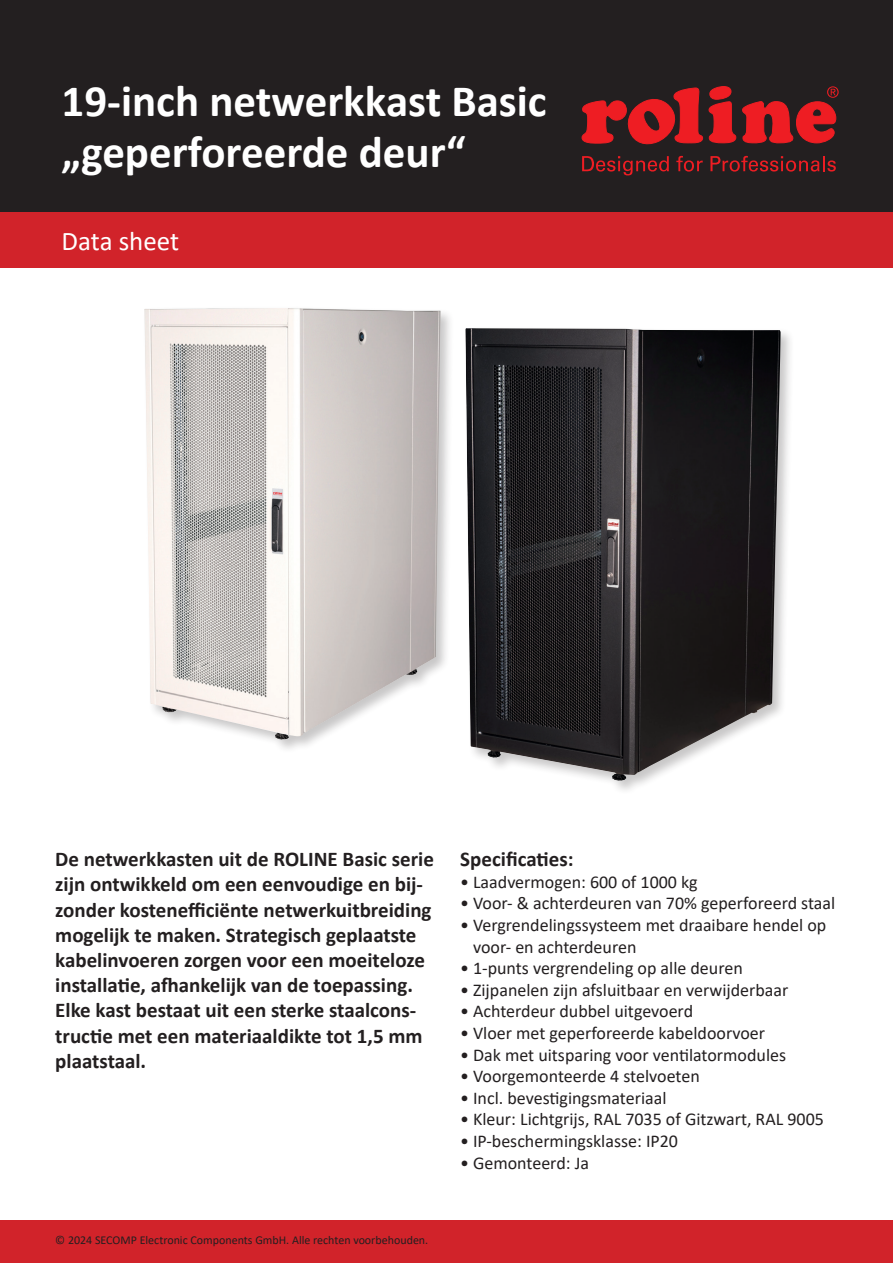
<style>
.page{position:relative;width:893px;height:1263px;background:#fff}
.page>*{position:absolute;margin:0;border:0;box-sizing:border-box;transform-origin:0 0}
.t1{font:700 45px/51px "Calibri";color:#fff}
.t2{font:27px "Calibri";color:#fff}
.t3{font:700 21px/25.2px "Calibri";color:#231f20}
.t4{font:18px/21.6px "Calibri";color:#231f20}
.t5{font:12px "Calibri";color:#231f20}
</style>
<div class="page">
<div style="left:0;top:0;width:893px;height:213px;background:#231f20"></div>
<div style="left:0;top:213px;width:893px;height:55px;background:#d1232a"></div>
<svg style="left:582px;top:86px;width:257px;height:59px"></svg>
<svg style="left:582px;top:156px;width:87px;height:19px"></svg>
<svg style="left:676px;top:156px;width:27px;height:16px"></svg>
<svg style="left:710px;top:156px;width:126px;height:16px"></svg>
<div style="left:142px;top:305px;width:313px;height:449px;background:#231f20;opacity:.25"></div>
<img style="left:144px;top:308px;width:297px;height:432px">
<div style="left:0;top:1220px;width:893px;height:43px;background:#d1232a"></div>
<div style="left:463px;top:326px;width:332px;height:469px;background:#231f20;opacity:.25"></div>
<img style="left:465px;top:328px;width:316px;height:453px">
<h1 class="t1" style="left:62px;top:75px;width:487px">19-inch netwerkkast Basic „geperforeerde deur“</h1>
<h2 class="t2" style="left:62px;top:223px;width:119px">Data sheet</h2>
<p class="t3" style="left:55px;top:846px;width:380px">De netwerkkasten uit de ROLINE Basic serie zijn ontwikkeld om een eenvoudige en bij&shy;zonder kostenefficiënte netwerkuitbreiding mogelijk te maken. Strategisch geplaatste kabelinvoeren zorgen voor een moeiteloze installatie, afhankelijk van de toepassing.<br>Elke kast bestaat uit een sterke staalcons&shy;tructie met een materiaaldikte tot 1,5 mm plaatstaal.</p>
<p class="t3" style="left:460px;top:846px;width:115px">Specificaties:</p>
<p class="t4" style="left:460px;top:871px;width:239px">• Laadvermogen: 600 of 1000 kg</p>
<p class="t4" style="left:460px;top:892px;width:376px">• Voor- &amp; achterdeuren van 70% geperforeerd staal</p>
<p class="t4" style="left:473px;top:914px;width:355px;text-indent:-13px">• Vergrendelingssysteem met draaibare hendel op voor- en achterdeuren</p>
<p class="t4" style="left:460px;top:957px;width:284px">• 1-punts vergrendeling op alle deuren</p>
<p class="t4" style="left:460px;top:979px;width:330px">• Zijpanelen zijn afsluitbaar en verwijderbaar</p>
<p class="t4" style="left:460px;top:1000px;width:234px">• Achterdeur dubbel uitgevoerd</p>
<p class="t4" style="left:460px;top:1022px;width:306px">• Vloer met geperforeerde kabeldoorvoer</p>
<p class="t4" style="left:460px;top:1043px;width:327px">• Dak met uitsparing voor ventilatormodules</p>
<p class="t4" style="left:460px;top:1065px;width:241px">• Voorgemonteerde 4 stelvoeten</p>
<p class="t4" style="left:460px;top:1087px;width:208px">• Incl. bevestigingsmateriaal</p>
<p class="t4" style="left:460px;top:1108px;width:365px">• Kleur: Lichtgrijs, RAL 7035 of Gitzwart, RAL 9005</p>
<p class="t4" style="left:460px;top:1130px;width:219px">• IP-beschermingsklasse: IP20</p>
<p class="t4" style="left:460px;top:1151px;width:130px">• Gemonteerd: Ja</p>
<p class="t5" style="left:55px;top:1231px;width:374px">© 2024 SECOMP Electronic Components GmbH. Alle rechten voorbehouden.</p>
</div>
